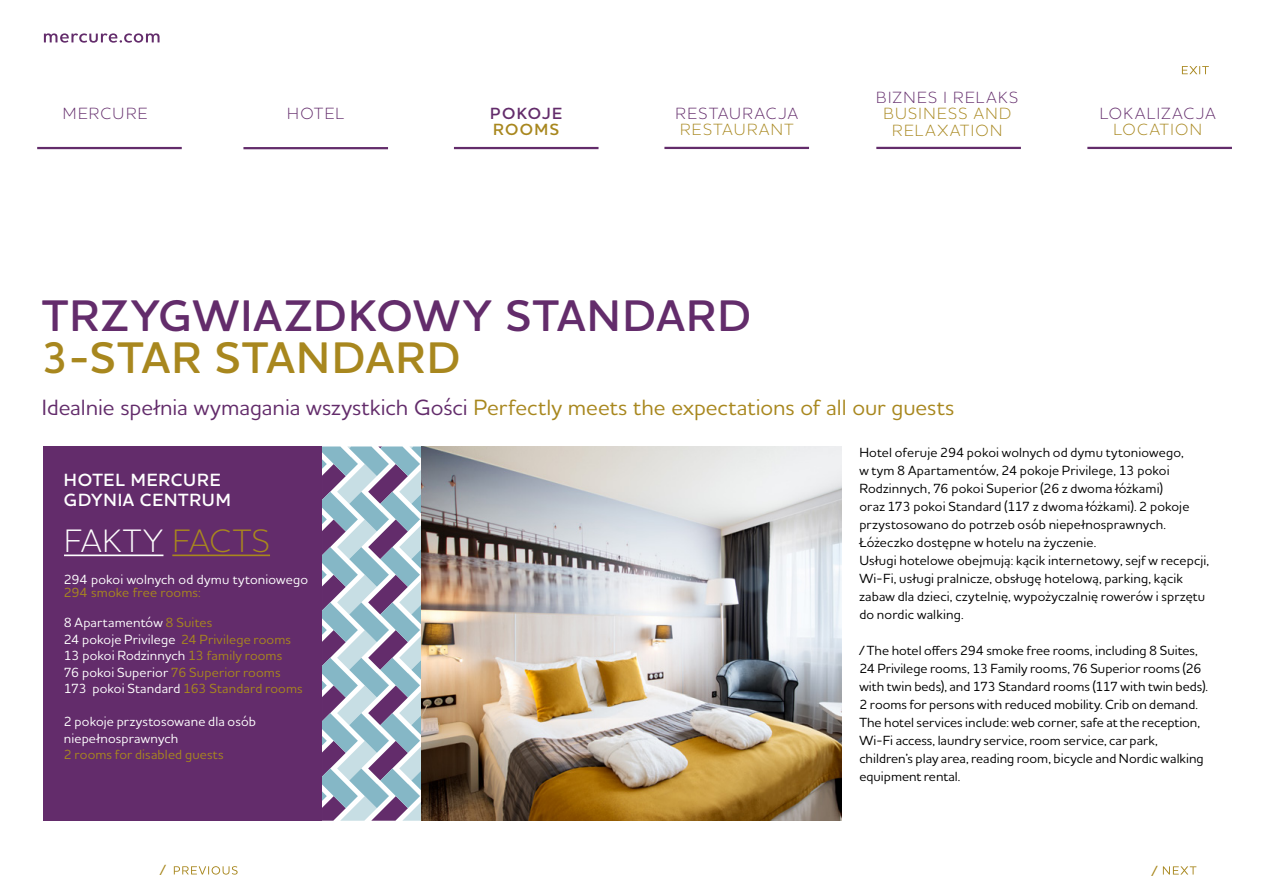
<style>
.page{position:relative;width:1263px;height:893px;background:#fff}
.page>*{position:absolute;margin:0;border:0;box-sizing:border-box;transform-origin:0 0}
.t1{font:600 45px "Houschka Alt Pro";letter-spacing:.035em;color:#632c6b}
.t2{font:600 45px "Houschka Alt Pro";letter-spacing:.035em;color:#a8871e}
.t3{font:300 33px "Houschka Alt Pro";letter-spacing:.025em;color:#fff}
.t4{font:500 22.5px "Houschka Alt Pro";color:#a8871e}
.t5{font:600 18px/19.5px "Houschka Alt Pro";letter-spacing:.04em;color:#fff}
.t6{font:300 16.5px "Houschka Alt Pro";letter-spacing:.085em;color:#632c6b}
.t7{font:300 16.5px/16.5px "Houschka Alt Pro";letter-spacing:.085em;color:#a8871e;text-align:center}
.t8{font:600 16.5px "Houschka Alt Pro";letter-spacing:.08em;color:#632c6b}
.t9{font:600 16.5px "Houschka Alt Pro";letter-spacing:.085em;color:#a8871e}
.t10{font:500 15px "Houschka Alt Pro";color:#a8871e}
.t11{font:500 13.5px/18px "Houschka Alt Pro";letter-spacing:.01em;color:#000}
.t12{font:500 13.5px/16.5px "Houschka Alt Pro";letter-spacing:.01em;color:#fff}
.t13{font:500 13.5px "Houschka Alt Pro";letter-spacing:.01em;color:#a8871e}
.s1{color:#632c6b}
.s2{color:#a8871e}
</style>
<div class="page">
<svg style="left:44px;top:33px;width:116px;height:10px"></svg>
<hr style="left:37px;top:147px;width:145px;height:2px;background:#632c6b">
<hr style="left:243px;top:147px;width:145px;height:2px;background:#632c6b">
<hr style="left:664px;top:147px;width:145px;height:2px;background:#632c6b">
<hr style="left:876px;top:147px;width:145px;height:2px;background:#632c6b">
<hr style="left:1087px;top:147px;width:145px;height:2px;background:#632c6b">
<svg style="left:1182px;top:66px;width:27px;height:8px"></svg>
<svg style="left:1163px;top:866px;width:33px;height:8px"></svg>
<svg style="left:174px;top:866px;width:64px;height:9px"></svg>
<hr style="left:454px;top:147px;width:144px;height:2px;background:#632c6b">
<img style="left:421px;top:446px;width:421px;height:375px">
<div style="left:43px;top:446px;width:279px;height:375px;background:#632c6b"></div>
<hr style="left:64px;top:554px;width:99px;height:2px;background:#fff">
<hr style="left:172px;top:554px;width:98px;height:2px;background:#a8871e">
<svg style="left:322px;top:446px;width:99px;height:375px"></svg>
<p class="t6" style="left:63px;top:103px;width:86px">MERCURE</p>
<p class="t6" style="left:287px;top:103px;width:58px">HOTEL</p>
<p class="t6" style="left:676px;top:103px;width:124px">RESTAURACJA</p>
<p class="t7" style="left:680px;top:121px;width:115px">RESTAURANT</p>
<p class="t8" style="left:490px;top:103px;width:74px">POKOJE</p>
<p class="t9" style="left:493px;top:119px;width:68px">ROOMS</p>
<p class="t6" style="left:876px;top:87px;width:143px">BIZNES I RELAKS</p>
<p class="t7" style="left:883px;top:105px;width:129px">BUSINESS AND<br>RELAXATION</p>
<p class="t6" style="left:1100px;top:103px;width:117px">LOKALIZACJA</p>
<p class="t7" style="left:1113px;top:121px;width:90px">LOCATION</p>
<h1 class="t1" style="left:42px;top:287px;width:711px">TRZYGWIAZDKOWY STANDARD</h1>
<h1 class="t2" style="left:42px;top:329px;width:420px">3-STAR STANDARD</h1>
<h3 class="t4" style="left:42px;top:393px;width:914px"><span class="s1">Idealnie spełnia wymagania wszystkich Gości</span> Perfectly meets the expectations of all our guests</h3>
<h3 class="t5" style="left:64px;top:470px;width:168px">HOTEL MERCURE<br>GDYNIA CENTRUM</h3>
<h2 class="t3" style="left:64px;top:520px;width:207px">FAKTY <span class="s2">FACTS</span></h2>
<p class="t12" style="left:64px;top:570px;width:246px">294 pokoi wolnych od dymu tytoniowego</p>
<p class="t13" style="left:64px;top:584px;width:138px">294 smoke free rooms:</p>
<p class="t12" style="left:64px;top:614px;width:240px">8 Apartamentów <span class="s2">8 Suites<br></span>24 pokoje Privilege <span class="s2">24 Privilege rooms </span>13 pokoi Rodzinnych <span class="s2">13 family rooms<br></span>76 pokoi Superior <span class="s2">76 Superior rooms </span>173 pokoi Standard <span class="s2">163 Standard rooms</span></p>
<p class="t12" style="left:64px;top:713px;width:194px">2 pokoje przystosowane dla osób niepełnosprawnych</p>
<p class="t13" style="left:64px;top:746px;width:161px">2 rooms for disabled guests</p>
<p class="t11" style="left:859px;top:443px;width:351px">Hotel oferuje 294 pokoi wolnych od dymu tytoniowego,<br>w tym 8 Apartamentów, 24 pokoje Privilege, 13 pokoi Rodzinnych, 76 pokoi Superior (26 z dwoma łóżkami)<br>oraz 173 pokoi Standard (117 z dwoma łóżkami). 2 pokoje przystosowano do potrzeb osób niepełnosprawnych.<br>Łóżeczko dostępne w hotelu na życzenie.<br>Usługi hotelowe obejmują: kącik internetowy, sejf w recepcji, Wi-Fi, usługi pralnicze, obsługę hotelową, parking, kącik zabaw dla dzieci, czytelnię, wypożyczalnię rowerów i sprzętu do nordic walking.</p>
<p class="t11" style="left:859px;top:641px;width:350px">/ The hotel offers 294 smoke free rooms, including 8 Suites, 24 Privilege rooms, 13 Family rooms, 76 Superior rooms (26 with twin beds), and 173 Standard rooms (117 with twin beds).<br>2 rooms for persons with reduced mobility. Crib on demand.<br>The hotel services include: web corner, safe at the reception, Wi-Fi access, laundry service, room service, car park, children’s play area, reading room, bicycle and Nordic walking equipment rental.</p>
<p class="t10" style="left:160px;top:860px;width:7px">/</p>
<p class="t10" style="left:1152px;top:861px;width:7px">/</p>
</div>
